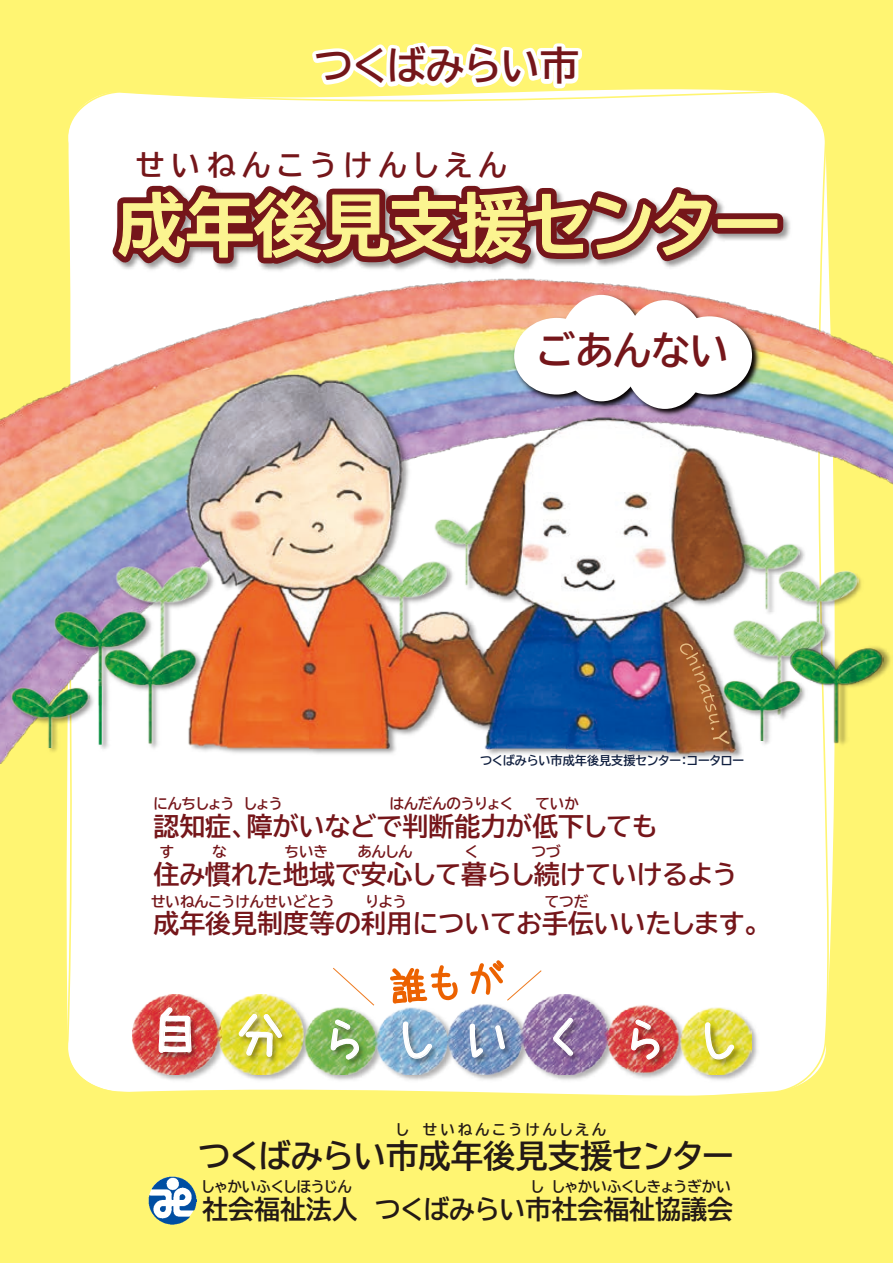
<style>
.page{position:relative;width:893px;height:1263px;background:#fff572}
.page>*{position:absolute;margin:0;border:0;box-sizing:border-box;transform-origin:0 0}
.t1{font:45.3px "azukifont B";letter-spacing:.65em;color:#fff}
.t2{font:38.85px "BIZ UDP Gothic Bold";color:#75161a}
.t3{font:32.4px "BIZ UDP Gothic Bold";color:#231916}
.t4{font:29.1px "BIZ UDP Gothic Bold";letter-spacing:.22em;color:#75161a}
.t5{font:25.95px "BIZ UDP Gothic Bold";color:#75161a}
.t6{font:25.95px "BIZ UDP Gothic Bold";color:#231916}
.t7{font:14.55px "BIZ UDP Gothic Bold";color:#75161a}
.t8{font:14.55px "BIZ UDP Gothic Bold";color:#231916}
.t9{font:14.55px "BIZ UDP Gothic Bold";letter-spacing:.205em;color:#231916}
.t10{font:12.15px "BIZ UDP Gothic Bold";color:#112040}
.s1{font-size:48.6px}
</style>
<div class="page">
<div style="left:66px;top:94px;width:769px;height:998px;background:#fff"></div>
<img style="left:0;top:175px;width:893px;height:588px">
<img style="left:836px;top:566px;width:41px;height:59px">
<svg style="left:103px;top:89px;width:687px;height:187px;background:#faf9f4"></svg>
<svg style="left:117px;top:186px;width:661px;height:73px;background:#c29a78"></svg>
<img style="left:46px;top:590px;width:80px;height:172px">
<img style="left:49px;top:593px;width:59px;height:39px">
<img style="left:49px;top:632px;width:47px;height:51px">
<img style="left:9px;top:683px;width:100px;height:86px">
<img style="left:108px;top:545px;width:18px;height:83px">
<img style="left:112px;top:549px;width:14px;height:79px">
<img style="left:96px;top:628px;width:30px;height:133px">
<img style="left:99px;top:631px;width:27px;height:120px">
<img style="left:785px;top:528px;width:24px;height:97px">
<img style="left:785px;top:531px;width:14px;height:25px">
<img style="left:511px;top:292px;width:251px;height:53px">
<div style="left:514px;top:318px;width:85px;height:76px;background:#fff;border-radius:50%"></div>
<div style="left:559px;top:295px;width:85px;height:106px;background:#fff;border-radius:50%"></div>
<div style="left:622px;top:300px;width:85px;height:109px;background:#fff;border-radius:50%"></div>
<div style="left:667px;top:316px;width:85px;height:78px;background:#fff;border-radius:50%"></div>
<svg style="left:332px;top:967px;width:43px;height:14px"></svg>
<svg style="left:390px;top:960px;width:152px;height:21px;background:#fadec9"></svg>
<img style="left:118px;top:981px;width:661px;height:115px">
<svg style="left:158px;top:1006px;width:35px;height:48px;background:#c6706e"></svg>
<svg style="left:238px;top:1013px;width:45px;height:45px;background:#d4ce59"></svg>
<svg style="left:330px;top:1019px;width:30px;height:41px"></svg>
<svg style="left:402px;top:1021px;width:31px;height:38px"></svg>
<svg style="left:704px;top:1021px;width:31px;height:39px"></svg>
<svg style="left:469px;top:1023px;width:37px;height:35px"></svg>
<svg style="left:552px;top:1017px;width:22px;height:40px"></svg>
<svg style="left:630px;top:1019px;width:30px;height:41px"></svg>
<img style="left:126px;top:345px;width:659px;height:441px">
<img style="left:129px;top:348px;width:646px;height:428px">
<svg style="left:307px;top:42px;width:279px;height:53px"></svg>
<svg style="left:680px;top:643px;width:49px;height:101px;background:#af764d"></svg>
<img style="left:8px;top:673px;width:82px;height:74px">
<img style="left:719px;top:666px;width:65px;height:74px">
<img style="left:775px;top:556px;width:84px;height:67px">
<img style="left:148px;top:1176px;width:49px;height:48px">
<img style="left:784px;top:625px;width:108px;height:133px">
<img style="left:785px;top:630px;width:99px;height:120px">
<h2 class="t2" style="left:314px;top:46px;width:266px">つくばみらい市</h2>
<p class="t4" style="left:136px;top:151px;width:372px">せいねんこうけんしえん</p>
<h2 class="t2" style="left:537px;top:331px;width:193px">ごあんない</h2>
<p class="t10" style="left:480px;top:754px;width:265px">つくばみらい市成年後見支援センター：コータロー</p>
<p class="t7" style="left:153px;top:796px;width:131px">にんちしょう しょう</p>
<p class="t7" style="left:389px;top:796px;width:125px">はんだんのうりょく</p>
<p class="t7" style="left:535px;top:796px;width:45px">ていか</p>
<p class="t5" style="left:153px;top:813px;width:505px">認知症、障がいなどで判断能力が低下しても</p>
<p class="t7" style="left:160px;top:844px;width:16px">す</p>
<p class="t7" style="left:212px;top:844px;width:16px">な</p>
<p class="t7" style="left:285px;top:844px;width:45px">ちいき</p>
<p class="t7" style="left:357px;top:844px;width:57px">あんしん</p>
<p class="t7" style="left:465px;top:844px;width:14px">く</p>
<p class="t7" style="left:531px;top:844px;width:31px">つづ</p>
<p class="t7" style="left:151px;top:894px;width:185px">せいねんこうけんせいどとう</p>
<p class="t5" style="left:153px;top:910px;width:608px">成年後見制度等の利用についてお手伝いいたします。</p>
<p class="t5" style="left:153px;top:861px;width:585px">住み慣れた地域で安心して暮らし続けていけるよう</p>
<p class="t7" style="left:545px;top:894px;width:45px">てつだ</p>
<p class="t7" style="left:366px;top:894px;width:42px">りよう</p>
<h1 class="t1" style="left:150px;top:1016px;width:593px"><sup>自</sup><span class="s1">分</span> らしいくらし</h1>
<p class="t8" style="left:396px;top:1122px;width:14px">し</p>
<p class="t9" style="left:423px;top:1122px;width:185px">せいねんこうけんしえん</p>
<p class="t3" style="left:198px;top:1139px;width:537px">つくばみらい市成年後見支援センター</p>
<p class="t8" style="left:531px;top:1179px;width:201px">ししゃかいふくしきょうぎかい</p>
<p class="t8" style="left:202px;top:1179px;width:152px">しゃかいふくしほうじん</p>
<p class="t6" style="left:202px;top:1196px;width:532px">社会福祉法人 つくばみらい市社会福祉協議会</p>
</div>
